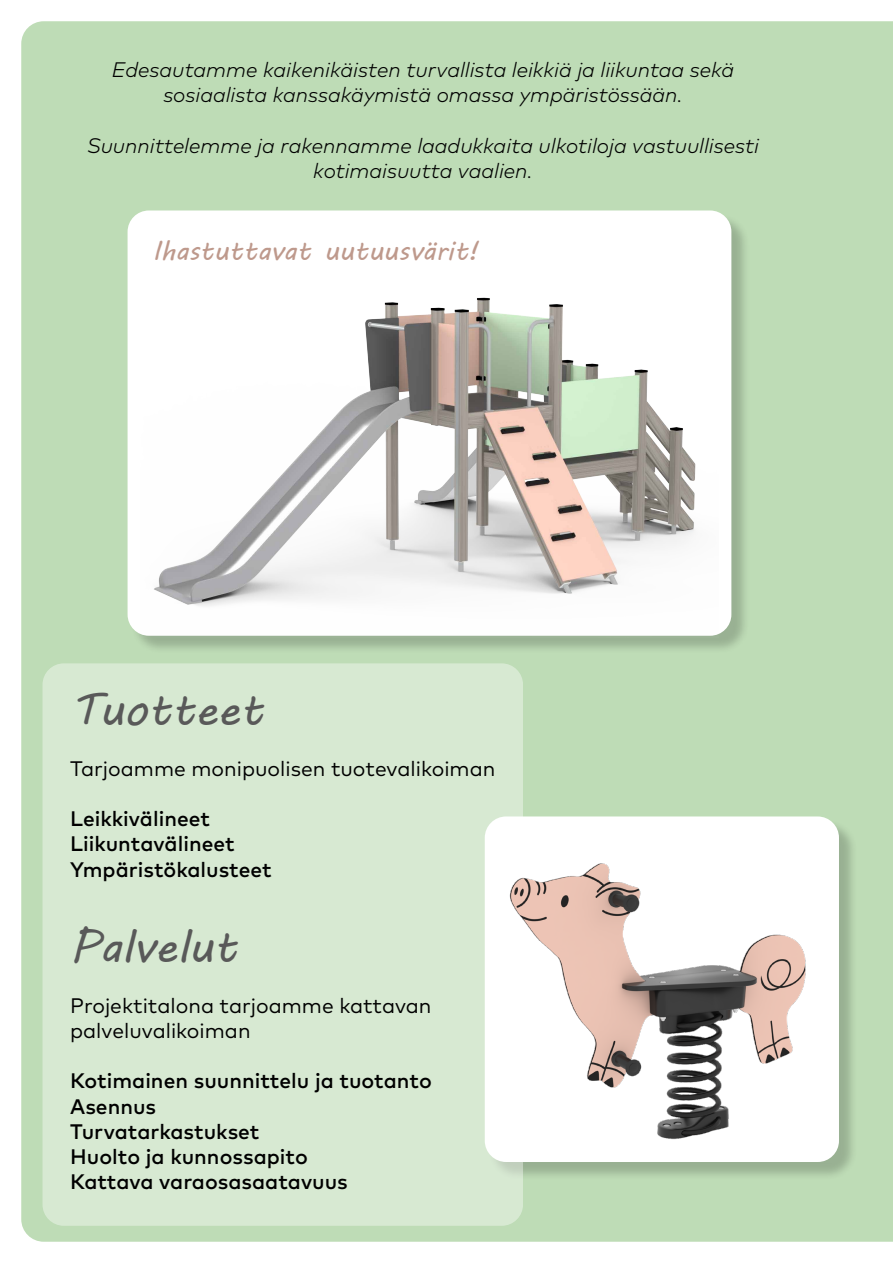
<style>
.page{position:relative;width:893px;height:1263px;background:#fff}
.page>*{position:absolute;margin:0;border:0;box-sizing:border-box;transform-origin:0 0}
.t1{font:45px "MV Boli";color:#595959}
.t2{font:27px "MV Boli";color:#be998c}
.t3{font:italic 300 21px/25.2px "Mark Pro";color:#000;text-align:center}
.t4{font:500 21px/25.2px "Mark Pro";color:#000}
.t5{font:21px/25.2px "Mark Pro";color:#000}
</style>
<div class="page">
<div style="left:21px;top:21px;width:872px;height:1221px;background:#bedcb6"></div>
<div style="left:487px;top:819px;width:370px;height:361px;background:#000;opacity:.2"></div>
<div style="left:485px;top:816px;width:354px;height:346px;background:#fff;border-radius:21px"></div>
<div style="left:43px;top:663px;width:480px;height:563px;background:#d7e9d2;border-radius:21px"></div>
<div style="left:130px;top:213px;width:620px;height:441px;background:#000;opacity:.2"></div>
<div style="left:128px;top:210px;width:603px;height:426px;background:#fff;border-radius:21px"></div>
<img style="left:498px;top:829px;width:308px;height:328px">
<img style="left:140px;top:297px;width:578px;height:341px">
<p class="t3" style="left:112px;top:55px;width:624px">Edesautamme kaikenikäisten turvallista leikkiä ja liikuntaa sekä sosiaalista kanssakäymistä omassa ympäristössään.</p>
<p class="t3" style="left:87px;top:131px;width:674px">Suunnittelemme ja rakennamme laadukkaita ulkotiloja vastuullisesti kotimaisuutta vaalien.</p>
<p class="t2" style="left:153px;top:233px;width:327px">Ihastuttavat uutuusvärit!</p>
<h1 class="t1" style="left:70px;top:679px;width:195px">Tuotteet</h1>
<p class="t5" style="left:70px;top:754px;width:427px">Tarjoamme monipuolisen tuotevalikoiman</p>
<p class="t4" style="left:70px;top:804px;width:203px">Leikkivälineet<br>Liikuntavälineet<br>Ympäristökalusteet</p>
<h1 class="t1" style="left:70px;top:916px;width:169px">Palvelut</h1>
<p class="t5" style="left:70px;top:991px;width:363px">Projektitalona tarjoamme kattavan palveluvalikoiman</p>
<p class="t4" style="left:70px;top:1067px;width:363px">Kotimainen suunnittelu ja tuotanto<br>Asennus<br>Turvatarkastukset<br>Huolto ja kunnossapito<br>Kattava varaosasaatavuus</p>
</div>
